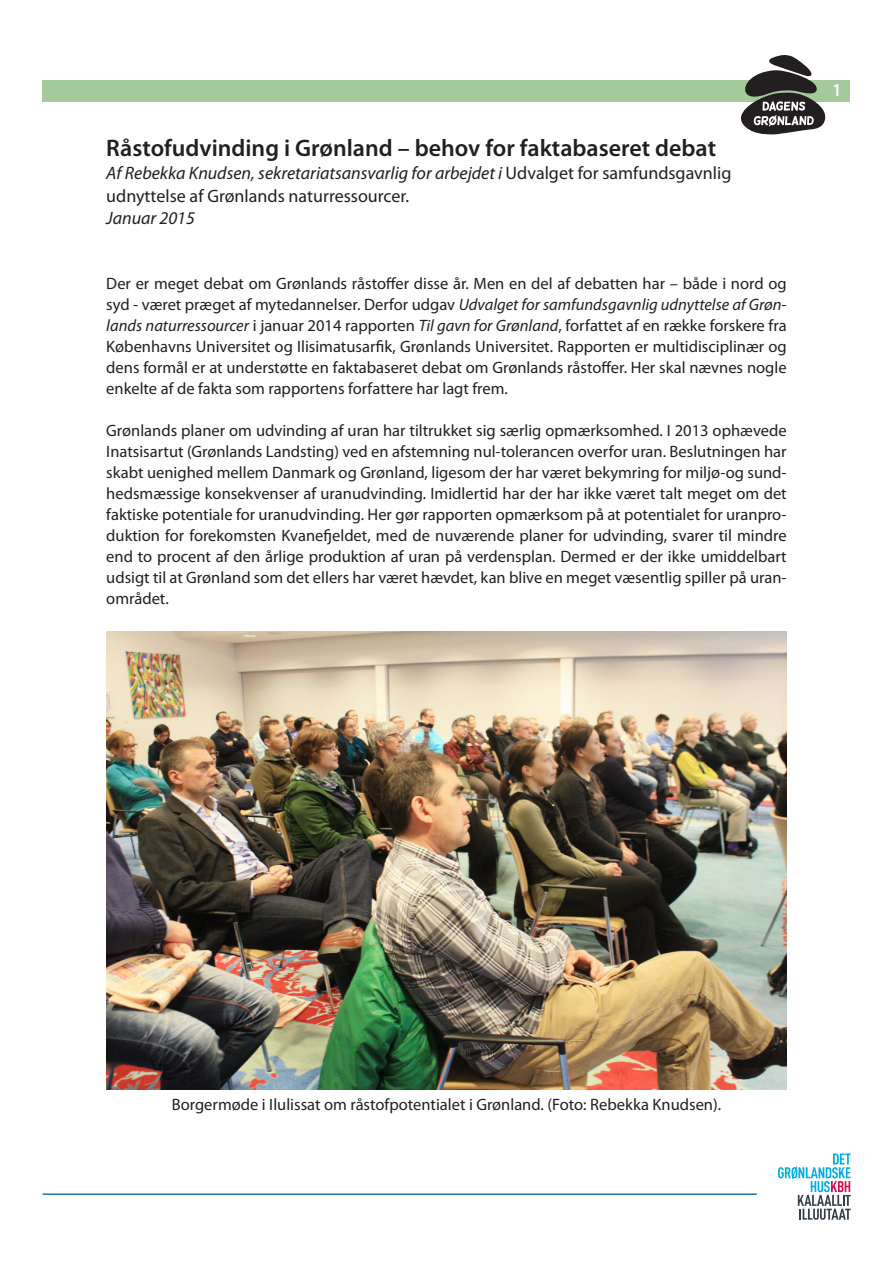
<style>
.page{position:relative;width:893px;height:1263px;background:#fff}
.page>*{position:absolute;margin:0;border:0;box-sizing:border-box;transform-origin:0 0}
.t1{font:600 24px "Myriad Pro";color:#231f20}
.t2{font:18px/22.5px "Myriad Pro";color:#231f20}
.t3{font:italic 18px "Myriad Pro";color:#231f20}
.t4{font:600 18px "Myriad Pro";color:#fff}
.t5{font:16.5px/21px "Myriad Pro";color:#231f20;text-align:justify}
.s1{font-style:italic}
</style>
<div class="page">
<div style="left:43px;top:80px;width:807px;height:21px;background:#a4c99b"></div>
<svg style="left:739px;top:55px;width:88px;height:79px"></svg>
<hr style="left:43px;top:1193px;width:714px;height:2px;background:#2373b6">
<svg style="left:778px;top:1153px;width:73px;height:67px"></svg>
<img style="left:106px;top:631px;width:681px;height:458px">
<h1 class="t1" style="left:106px;top:135px;width:611px">Råstofudvinding i Grønland – behov for faktabaseret debat</h1>
<p class="t2" style="left:106px;top:162px;width:627px"><span class="s1">Af Rebekka Knudsen, sekretariatsansvarlig for arbejdet i</span> Udvalget for samfundsgavnlig udnyttelse af Grønlands naturressourcer.</p>
<p class="t3" style="left:106px;top:209px;width:90px">Januar 2015</p>
<p class="t5" style="left:106px;top:273px;width:682px">Der er meget debat om Grønlands råstoffer disse år. Men en del af debatten har – både i nord og syd - været præget af mytedannelser. Derfor udgav <span class="s1">Udvalget for samfundsgavnlig udnyttelse af Grøn&shy;lands naturressourcer</span> i januar 2014 rapporten <span class="s1">Til gavn for Grønland</span>, forfattet af en række forskere fra Københavns Universitet og Ilisimatusarfik, Grønlands Universitet. Rapporten er multidisciplinær og dens formål er at understøtte en faktabaseret debat om Grønlands råstoffer. Her skal nævnes nogle enkelte af de fakta som rapportens forfattere har lagt frem.</p>
<p class="t5" style="left:106px;top:420px;width:682px">Grønlands planer om udvinding af uran har tiltrukket sig særlig opmærksomhed. I 2013 ophævede Inatsisartut (Grønlands Landsting) ved en afstemning nul-tolerancen overfor uran. Beslutningen har skabt uenighed mellem Danmark og Grønland, ligesom der har været bekymring for miljø-og sund&shy;hedsmæssige konsekvenser af uranudvinding. Imidlertid har der har ikke været talt meget om det faktiske potentiale for uranudvinding. Her gør rapporten opmærksom på at potentialet for uranpro&shy;duktion for forekomsten Kvanefjeldet, med de nuværende planer for udvinding, svarer til mindre end to procent af den årlige produktion af uran på verdensplan. Dermed er der ikke umiddelbart udsigt til at Grønland som det ellers har været hævdet, kan blive en meget væsentlig spiller på uran&shy;området.</p>
<p class="t4" style="left:832px;top:80px;width:11px">1</p>
<p class="t5" style="left:172px;top:1094px;width:551px">Borgermøde i Ilulissat om råstofpotentialet i Grønland. (Foto: Rebekka Knudsen).</p>
</div>
